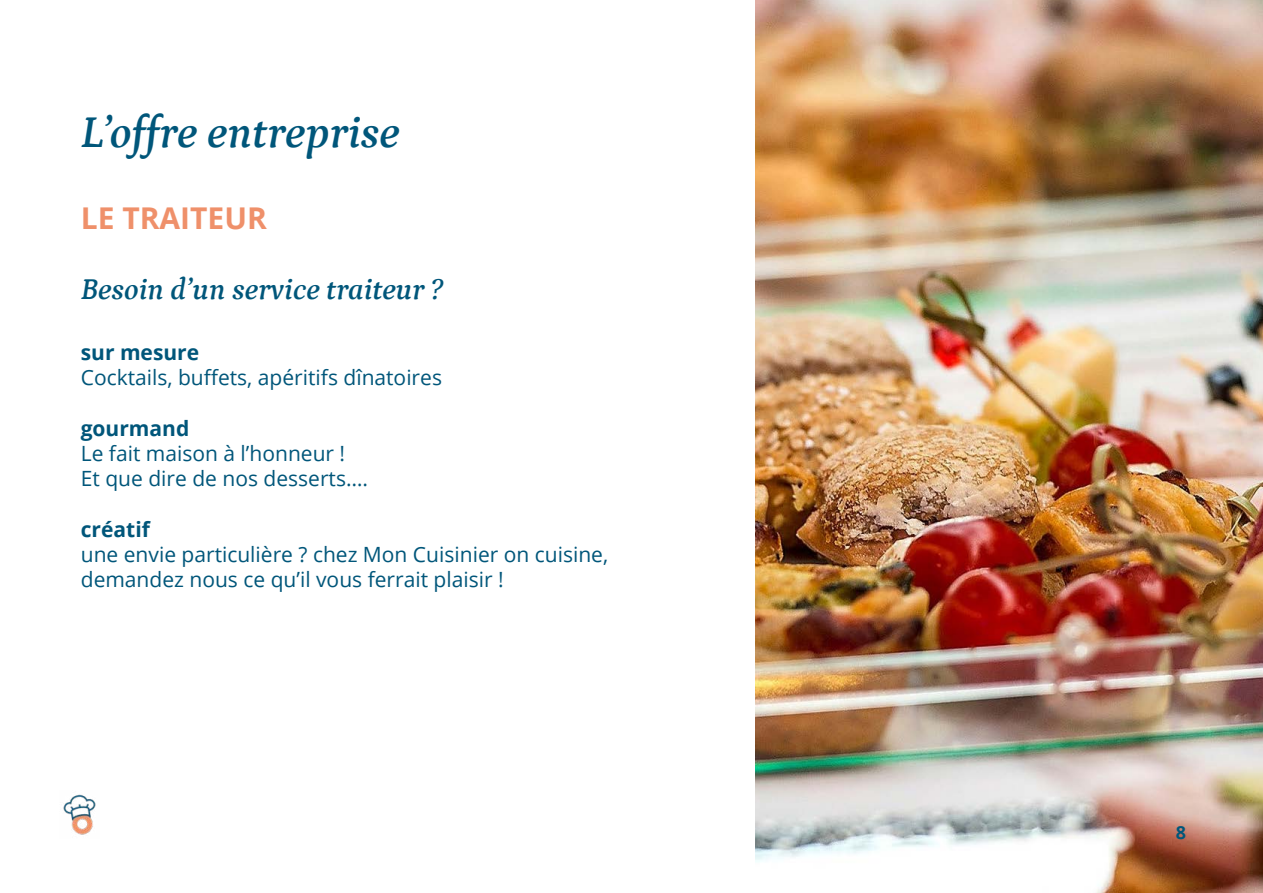
<style>
.page{position:relative;width:1263px;height:893px;background:#fff}
.page>*{position:absolute;margin:0;border:0;box-sizing:border-box;transform-origin:0 0}
.t1{font:italic 600 45px "Petrona";color:#00567a}
.t2{font:italic 600 30px "Petrona";color:#00567a}
.t3{font:700 30px "Open Sans";color:#ef906a}
.t4{font:21px/25.2px "Open Sans";color:#00567a}
.t5{font:700 21px "Open Sans";color:#00567a}
.t6{font:700 18px "Open Sans";color:#00567a}
</style>
<div class="page">
<img style="left:755px;top:0;width:507px;height:892px">
<img style="left:63px;top:794px;width:33px;height:41px">
<h1 class="t1" style="left:81px;top:98px;width:320px">L’offre entreprise</h1>
<h2 class="t3" style="left:81px;top:197px;width:187px">LE TRAITEUR</h2>
<h2 class="t2" style="left:81px;top:266px;width:363px">Besoin d’un service traiteur ?</h2>
<p class="t5" style="left:81px;top:338px;width:120px">sur mesure</p>
<p class="t4" style="left:81px;top:365px;width:363px">Cocktails, buffets, apéritifs dînatoires</p>
<p class="t5" style="left:81px;top:413px;width:110px">gourmand</p>
<p class="t4" style="left:81px;top:440px;width:289px">Le fait maison à l’honneur !<br>Et que dire de nos desserts….</p>
<p class="t5" style="left:81px;top:514px;width:71px">créatif</p>
<p class="t4" style="left:81px;top:541px;width:529px">une envie particulière ? chez Mon Cuisinier on cuisine, demandez nous ce qu’il vous ferrait plaisir !</p>
<p class="t6" style="left:1176px;top:820px;width:12px">8</p>
</div>
